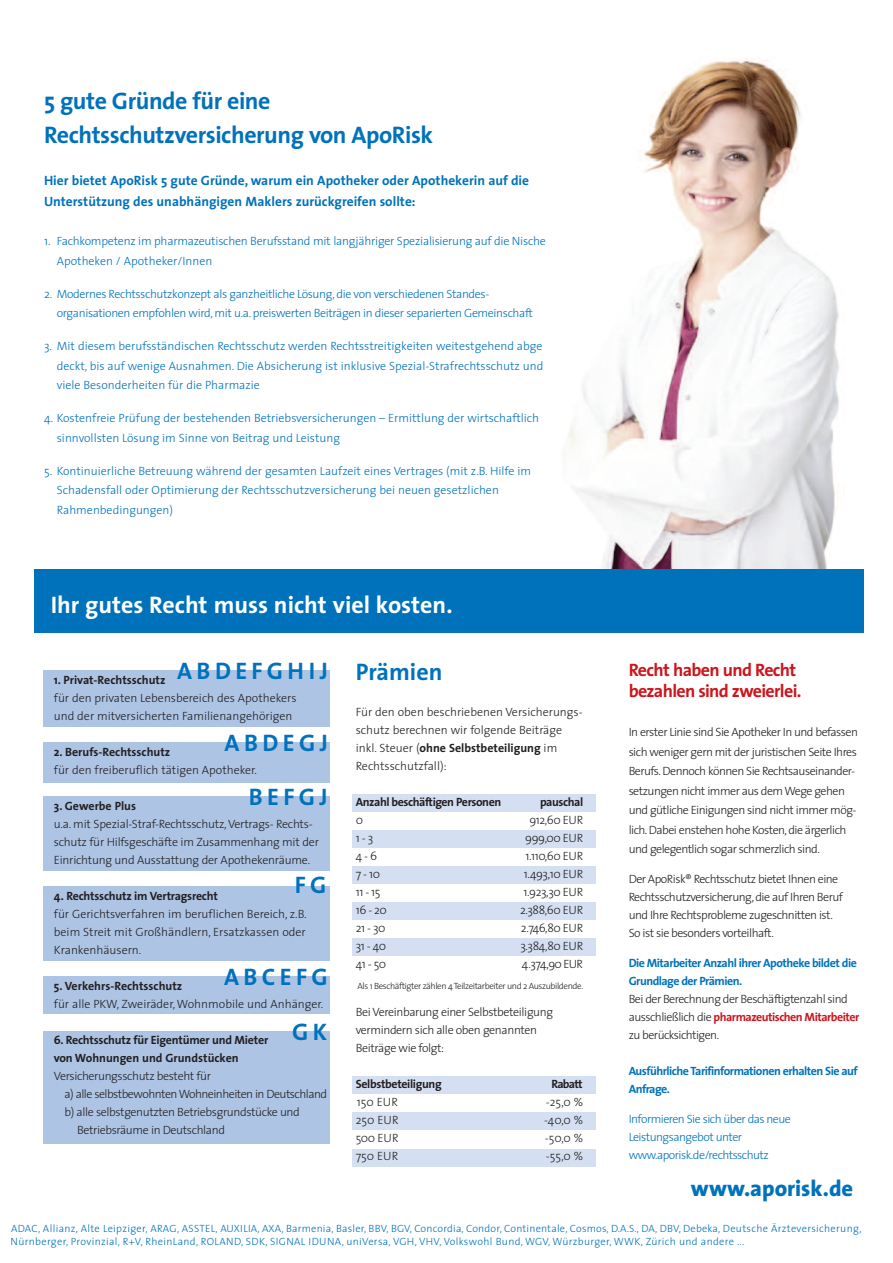
<style>
.page{position:relative;width:893px;height:1263px;background:#fff}
.page>*{position:absolute;margin:0;border:0;box-sizing:border-box;transform-origin:0 0}
.t1{font:700 24px/34.5px "The Sans";letter-spacing:-.02em;color:#0072bc}
.t2{font:700 24px "The Sans";color:#fff}
.t3{font:700 24px "The Sans";letter-spacing:.18em;color:#0072bc}
.t4{font:700 24px "The Sans";color:#0072bc}
.t5{font:800 22.5px "The Sans";color:#0072bc}
.t6{font:700 18px/21px "The Sans";letter-spacing:-.035em;color:#cd151d}
.t7{font:700 13.5px/21px "The Sans";color:#0072bc}
.t8{font:300 12px/18px "The Sans";letter-spacing:-.03em;color:#231f20}
.t9{font:300 12px/19.5px "The Sans";letter-spacing:-.015em;color:#0072bc}
.t10{font:300 12px/18px "The Sans";color:#231f20}
.t11{font:700 12px/18px "The Sans";letter-spacing:-.02em;color:#231f20}
.t12{font:700 12px/18px "The Sans";letter-spacing:-.045em;color:#0072bc}
.t13{font:700 12px "The Sans";color:#231f20}
.t14{font:300 12px/18px "The Sans";letter-spacing:-.045em;color:#0072bc}
.t15{font:300 10.5px/12.6px "The Sans";letter-spacing:.03em;color:#0072bc}
.t16{font:300 9px "The Sans";letter-spacing:-.045em;color:#231f20}
.s1{font-weight:700}
.s2{font-weight:700;color:#cd151d}
</style>
<div class="page">
<img style="left:567px;top:57px;width:273px;height:512px">
<div style="left:352px;top:794px;width:243px;height:17px;background:#d4e0f1"></div>
<div style="left:352px;top:830px;width:243px;height:17px;background:#d4e0f1"></div>
<div style="left:352px;top:866px;width:243px;height:17px;background:#d4e0f1"></div>
<div style="left:352px;top:1076px;width:243px;height:17px;background:#d4e0f1"></div>
<div style="left:352px;top:1112px;width:243px;height:17px;background:#d4e0f1"></div>
<div style="left:352px;top:1150px;width:243px;height:17px;background:#d4e0f1"></div>
<div style="left:352px;top:902px;width:243px;height:17px;background:#d4e0f1"></div>
<div style="left:352px;top:938px;width:243px;height:17px;background:#d4e0f1"></div>
<div style="left:34px;top:569px;width:829px;height:64px;background:#0072bc"></div>
<div style="left:44px;top:670px;width:286px;height:57px;background:#adc4e5"></div>
<div style="left:44px;top:743px;width:286px;height:40px;background:#adc4e5"></div>
<div style="left:44px;top:976px;width:286px;height:38px;background:#adc4e5"></div>
<div style="left:44px;top:797px;width:286px;height:74px;background:#adc4e5"></div>
<div style="left:44px;top:886px;width:286px;height:74px;background:#adc4e5"></div>
<div style="left:44px;top:1031px;width:286px;height:113px;background:#adc4e5"></div>
<h1 class="t1" style="left:44px;top:86px;width:391px">5 gute Gründe für eine<br>Rechtsschutzversicherung von ApoRisk</h1>
<p class="t7" style="left:44px;top:171px;width:487px">Hier bietet ApoRisk 5 gute Gründe, warum ein Apotheker oder Apothekerin auf die<br>Unterstützung des unabhängigen Maklers zurückgreifen sollte:</p>
<p class="t9" style="left:57px;top:233px;width:491px;text-indent:-13px">1. Fachkompetenz im pharmazeutischen Berufsstand mit langjähriger Spezialisierung auf die Nische<br>Apotheken / Apotheker/Innen</p>
<p class="t9" style="left:57px;top:285px;width:478px;text-indent:-13px">2. Modernes Rechtsschutzkonzept als ganzheitliche Lösung, die von verschiedenen Standes&shy;organisationen empfohlen wird, mit u.a. preiswerten Beiträgen in dieser separierten Gemeinschaft</p>
<p class="t9" style="left:57px;top:338px;width:488px;text-align:justify;text-indent:-13px">3. Mit diesem berufsständischen Rechtsschutz werden Rechtsstreitigkeiten weitestgehend abge deckt, bis auf wenige Ausnahmen. Die Absicherung ist inklusive Spezial-Strafrechtsschutz und viele Besonderheiten für die Pharmazie</p>
<p class="t9" style="left:57px;top:410px;width:484px;text-indent:-13px">4. Kostenfreie Prüfung der bestehenden Betriebsversicherungen – Ermittlung der wirtschaftlich sinnvollsten Lösung im Sinne von Beitrag und Leistung</p>
<p class="t9" style="left:57px;top:462px;width:476px;text-indent:-13px">5. Kontinuierliche Betreuung während der gesamten Laufzeit eines Vertrages (mit z.B. Hilfe im<br>Schadensfall oder Optimierung der Rechtsschutzversicherung bei neuen gesetzlichen<br>Rahmenbedingungen)</p>
<h1 class="t2" style="left:51px;top:596px;width:403px">Ihr gutes Recht muss nicht viel kosten.</h1>
<h1 class="t3" style="left:177px;top:661px;width:152px">ABDEFGHIJ</h1>
<p class="t13" style="left:54px;top:675px;width:113px">1. Privat-Rechtsschutz</p>
<p class="t10" style="left:54px;top:690px;width:244px">für den privaten Lebensbereich des Apothekers und der mitversicherten Familienangehörigen</p>
<p class="t13" style="left:54px;top:747px;width:118px">2. Berufs-Rechtsschutz</p>
<p class="t10" style="left:54px;top:762px;width:205px">für den freiberuflich tätigen Apotheker.</p>
<p class="t13" style="left:54px;top:801px;width:84px">3. Gewerbe Plus</p>
<p class="t8" style="left:54px;top:816px;width:267px">u.a. mit Spezial-Straf-Rechtsschutz,Vertrags- Rechts&shy;schutz für Hilfsgeschäfte im Zusammenhang mit der<br>Einrichtung und Ausstattung der Apothekenräume.</p>
<p class="t11" style="left:54px;top:888px;width:166px">4. Rechtsschutz im Vertragsrecht</p>
<p class="t8" style="left:54px;top:906px;width:254px;text-align:justify">für Gerichtsverfahren im beruflichen Bereich, z.B. beim Streit mit Großhändlern, Ersatzkassen oder Krankenhäusern.</p>
<p class="t13" style="left:54px;top:981px;width:130px">5. Verkehrs-Rechtsschutz</p>
<p class="t10" style="left:54px;top:996px;width:271px">für alle PKW, Zweiräder,Wohnmobile und Anhänger.</p>
<p class="t11" style="left:54px;top:1032px;width:216px">6. Rechtsschutz für Eigentümer und Mieter von Wohnungen und Grundstücken</p>
<p class="t8" style="left:54px;top:1068px;width:159px">Versicherungsschutz besteht für</p>
<p class="t8" style="left:65px;top:1086px;width:264px">a) alle selbstbewohntenWohneinheiten in Deutschland</p>
<p class="t8" style="left:65px;top:1104px;width:237px">b) alle selbstgenutzten Betriebsgrundstücke und</p>
<p class="t8" style="left:77px;top:1122px;width:150px">Betriebsräume in Deutschland</p>
<h1 class="t1" style="left:225px;top:728px;width:105px">ABDEGJ</h1>
<h1 class="t1" style="left:249px;top:782px;width:80px">BEFGJ</h1>
<h1 class="t1" style="left:295px;top:870px;width:33px">FG</h1>
<h1 class="t1" style="left:224px;top:962px;width:105px">ABCEFG</h1>
<h1 class="t1" style="left:292px;top:1016px;width:36px">GK</h1>
<h1 class="t4" style="left:356px;top:662px;width:88px">Prämien</h1>
<p class="t10" style="left:356px;top:704px;width:228px">Für den oben beschriebenen Versicherungs&shy;schutz berechnen wir folgende Beiträge inkl. Steuer (<span class="s1">ohne Selbstbeteiligung</span> im Rechtsschutzfall):</p>
<p class="t11" style="left:356px;top:794px;width:147px">Anzahl beschäftigen Personen</p>
<p class="t11" style="left:540px;top:794px;width:45px">pauschal</p>
<p class="t8" style="left:356px;top:812px;width:9px">0</p>
<p class="t8" style="left:529px;top:812px;width:55px">912,60 EUR</p>
<p class="t8" style="left:356px;top:830px;width:19px">1-3</p>
<p class="t8" style="left:525px;top:830px;width:60px">999,00 EUR</p>
<p class="t8" style="left:356px;top:848px;width:23px">4-6</p>
<p class="t8" style="left:526px;top:848px;width:59px">1.110,60 EUR</p>
<p class="t8" style="left:356px;top:866px;width:26px">7-10</p>
<p class="t8" style="left:524px;top:866px;width:61px">1.493,10 EUR</p>
<p class="t8" style="left:356px;top:884px;width:26px">11-15</p>
<p class="t8" style="left:523px;top:884px;width:61px">1.923,30 EUR</p>
<p class="t8" style="left:356px;top:902px;width:33px">16-20</p>
<p class="t8" style="left:520px;top:902px;width:65px">2.388,60 EUR</p>
<p class="t8" style="left:356px;top:920px;width:31px">21-30</p>
<p class="t8" style="left:521px;top:920px;width:64px">2.746,80 EUR</p>
<p class="t8" style="left:356px;top:938px;width:32px">31-40</p>
<p class="t8" style="left:520px;top:938px;width:64px">3.384,80 EUR</p>
<p class="t8" style="left:356px;top:956px;width:32px">41-50</p>
<p class="t8" style="left:522px;top:956px;width:63px">4.374,90 EUR</p>
<p class="t16" style="left:357px;top:982px;width:227px">Als 1 Beschäftigter zählen 4 Teilzeitarbeiter und 2 Auszubildende.</p>
<p class="t8" style="left:356px;top:1004px;width:199px">Bei Vereinbarung einer Selbstbeteiligung vermindern sich alle oben genannten<br>Beiträge wie folgt:</p>
<p class="t11" style="left:356px;top:1076px;width:87px">Selbstbeteiligung</p>
<p class="t11" style="left:551px;top:1076px;width:33px">Rabatt</p>
<p class="t8" style="left:357px;top:1094px;width:43px">150 EUR</p>
<p class="t8" style="left:546px;top:1094px;width:39px">-25,0 %</p>
<p class="t8" style="left:356px;top:1112px;width:44px">250 EUR</p>
<p class="t8" style="left:544px;top:1112px;width:41px">-40,0 %</p>
<p class="t8" style="left:356px;top:1130px;width:44px">500 EUR</p>
<p class="t8" style="left:545px;top:1130px;width:40px">-50,0 %</p>
<p class="t8" style="left:356px;top:1148px;width:44px">750 EUR</p>
<p class="t8" style="left:546px;top:1148px;width:39px">-55,0 %</p>
<h3 class="t6" style="left:629px;top:661px;width:174px">Recht haben und Recht bezahlen sind zweierlei.</h3>
<p class="t8" style="left:629px;top:723px;width:231px;line-height:19.5px">In erster Linie sind Sie Apotheker In und befassen sich weniger gern mit derjuristischen Seite Ihres Berufs. Dennoch können Sie Rechtsauseinander&shy;setzungen nicht immer aus demWege gehen und gütliche Einigungen sind nicht immer mög&shy;lich. Dabei enstehen hohe Kosten,die ärgerlich und gelegentlich sogar schmerzlich sind.</p>
<p class="t8" style="left:629px;top:871px;width:216px">Der ApoRisk® Rechtsschutz bietet Ihnen eine Rechtsschutzversicherung,die auf Ihren Beruf und Ihre Rechtsprobleme zugeschnitten ist.<br>So ist sie besonders vorteilhaft.</p>
<p class="t12" style="left:629px;top:955px;width:230px">Die Mitarbeiter Anzahl ihrer Apotheke bildet die<br>Grundlage der Prämien.</p>
<p class="t8" style="left:629px;top:991px;width:232px">Bei der Berechnung der Beschäftigtenzahl sind ausschließlich die <span class="s2">pharmazeutischen Mitarbeiter </span>zu berücksichtigen.</p>
<p class="t12" style="left:629px;top:1063px;width:231px">Ausführliche Tarifinformationen erhalten Sie auf<br>Anfrage.</p>
<p class="t14" style="left:629px;top:1111px;width:164px">Informieren Sie sich über das neue<br>Leistungsangebot unter www.aporisk.de/rechtsschutz</p>
<h2 class="t5" style="left:691px;top:1179px;width:164px">www.aporisk.de</h2>
<p class="t15" style="left:11px;top:1223px;width:853px">ADAC, Allianz, Alte Leipziger, ARAG, ASSTEL, AUXILIA, AXA, Barmenia, Basler, BBV, BGV, Concordia, Condor, Continentale, Cosmos, D.A.S., DA, DBV, Debeka, Deutsche Ärzteversicherung,<br>Nürnberger, Provinzial, R+V, RheinLand, ROLAND, SDK, SIGNAL IDUNA, uniVersa, VGH, VHV, Volkswohl Bund, WGV, Würzburger, WWK, Zürich und andere ...</p>
</div>
